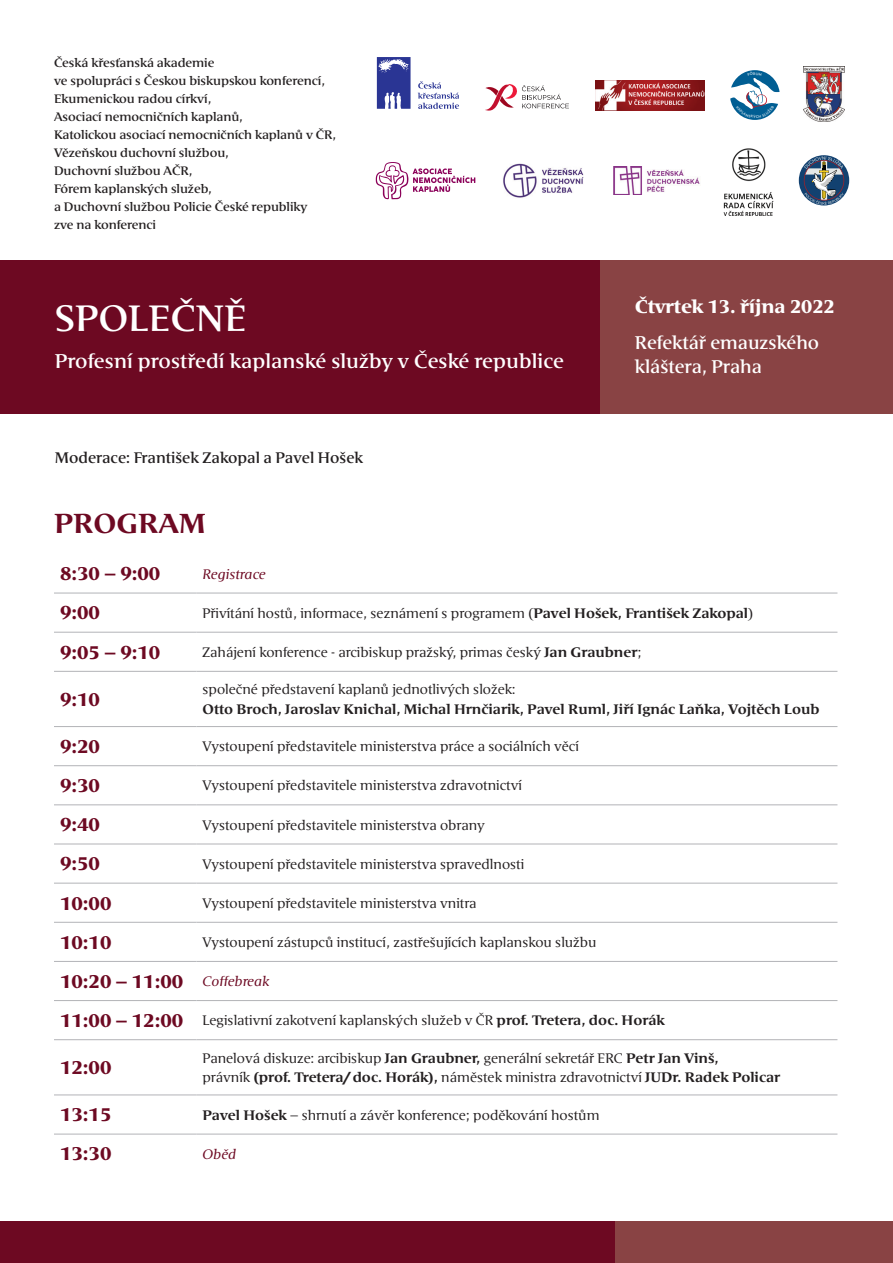
<style>
.page{position:relative;width:893px;height:1263px;background:#fff}
.page>*{position:absolute;margin:0;border:0;box-sizing:border-box;transform-origin:0 0}
.t1{font:36px "Areplos Text Pro";letter-spacing:.005em;color:#fff}
.t2{font:700 27px "Areplos Book Pro";color:#6d0922}
.t3{font:19.5px "Areplos Text Pro";letter-spacing:.005em;color:#fff}
.t4{font:700 18px "Areplos Text Pro";color:#6d0922}
.t5{font:18px/23.4px "Areplos Text Pro";color:#fff}
.t6{font:700 18px "Areplos Text Pro";color:#fff}
.t7{font:15px "Areplos Text Pro";color:#231f20}
.t8{font:13.5px/19.5px "Areplos Book Pro";color:#231f20}
.t9{font:700 13.5px "Areplos Book Pro";color:#231f20}
.t10{font:italic 13.5px "Areplos Book Pro";color:#6d0922}
.t11{font:12px/18px "Areplos Text Pro";letter-spacing:-.005em;color:#231f20}
.s1{font-weight:700}
.s2{font-family:"Areplos Book Pro";font-weight:400;font-style:italic;font-size:13.5px}
.s3{font-family:"Areplos Text Pro";font-weight:700;font-size:18px;color:#6d0922}
</style>
<div class="page">
<div style="left:0;top:260px;width:893px;height:154px;background:#6d0922"></div>
<div style="left:0;top:1221px;width:893px;height:42px;background:#6d0922"></div>
<svg style="left:418px;top:81px;width:41px;height:28px"></svg>
<svg style="left:377px;top:57px;width:34px;height:52px;background:#555ea9"></svg>
<svg style="left:485px;top:84px;width:84px;height:27px"></svg>
<img style="left:596px;top:80px;width:108px;height:31px">
<img style="left:723px;top:148px;width:51px;height:68px">
<div style="left:600px;top:260px;width:293px;height:154px;background:#894344"></div>
<div style="left:615px;top:1221px;width:278px;height:42px;background:#894344"></div>
<hr style="left:54px;top:593px;width:143px;height:1px;background:#b2b3b7">
<hr style="left:197px;top:593px;width:640px;height:1px;background:#b2b3b7">
<hr style="left:54px;top:632px;width:143px;height:1px;background:#b2b3b7">
<hr style="left:197px;top:632px;width:640px;height:1px;background:#b2b3b7">
<hr style="left:54px;top:671px;width:143px;height:1px;background:#b2b3b7">
<hr style="left:197px;top:671px;width:640px;height:1px;background:#b2b3b7">
<hr style="left:54px;top:726px;width:143px;height:1px;background:#b2b3b7">
<hr style="left:197px;top:726px;width:640px;height:1px;background:#b2b3b7">
<hr style="left:54px;top:765px;width:143px;height:1px;background:#b2b3b7">
<hr style="left:197px;top:765px;width:640px;height:1px;background:#b2b3b7">
<hr style="left:54px;top:804px;width:143px;height:1px;background:#b2b3b7">
<hr style="left:197px;top:804px;width:640px;height:1px;background:#b2b3b7">
<hr style="left:54px;top:844px;width:143px;height:1px;background:#b2b3b7">
<hr style="left:197px;top:844px;width:640px;height:1px;background:#b2b3b7">
<hr style="left:54px;top:883px;width:143px;height:1px;background:#b2b3b7">
<hr style="left:197px;top:883px;width:640px;height:1px;background:#b2b3b7">
<hr style="left:54px;top:922px;width:143px;height:1px;background:#b2b3b7">
<hr style="left:197px;top:922px;width:640px;height:1px;background:#b2b3b7">
<hr style="left:54px;top:961px;width:143px;height:1px;background:#b2b3b7">
<hr style="left:197px;top:961px;width:640px;height:1px;background:#b2b3b7">
<hr style="left:54px;top:1000px;width:143px;height:1px;background:#b2b3b7">
<hr style="left:197px;top:1000px;width:640px;height:1px;background:#b2b3b7">
<hr style="left:54px;top:1039px;width:143px;height:1px;background:#b2b3b7">
<hr style="left:197px;top:1039px;width:640px;height:1px;background:#b2b3b7">
<hr style="left:54px;top:1095px;width:143px;height:1px;background:#b2b3b7">
<hr style="left:197px;top:1095px;width:640px;height:1px;background:#b2b3b7">
<hr style="left:54px;top:1134px;width:143px;height:1px;background:#b2b3b7">
<hr style="left:197px;top:1134px;width:640px;height:1px;background:#b2b3b7">
<img style="left:804px;top:67px;width:40px;height:55px">
<img style="left:613px;top:166px;width:87px;height:29px">
<svg style="left:376px;top:162px;width:99px;height:37px"></svg>
<img style="left:503px;top:163px;width:81px;height:35px">
<svg style="left:798px;top:155px;width:52px;height:51px"></svg>
<svg style="left:730px;top:70px;width:49px;height:50px"></svg>
<p class="t11" style="left:54px;top:53px;width:284px">Česká křesťanská akademie<br>ve spolupráci s Českou biskupskou konferencí,<br>Ekumenickou radou církví,<br>Asociací nemocničních kaplanů,<br>Katolickou asociací nemocničních kaplanů v ČR,<br>Vězeňskou duchovní službou,<br>Duchovní službou AČR,<br>Fórem kaplanských služeb,<br>a Duchovní službou Policie České republiky<br>zve na konferenci</p>
<h1 class="t1" style="left:55px;top:297px;width:193px">SPOLEČNĚ</h1>
<h3 class="t3" style="left:55px;top:349px;width:511px">Profesní prostředí kaplanské služby v České republice</h3>
<p class="t7" style="left:55px;top:449px;width:310px">Moderace: František Zakopal a Pavel Hošek</p>
<h2 class="t2" style="left:54px;top:507px;width:153px">PROGRAM</h2>
<h3 class="t6" style="left:635px;top:296px;width:201px">Čtvrtek 13. října 2022</h3>
<h3 class="t5" style="left:635px;top:331px;width:186px">Refektář emauzského kláštera, Praha</h3>
<h3 class="t4" style="left:60px;top:563px;width:102px">8:30 – 9:00</h3>
<p class="t10" style="left:203px;top:566px;width:65px">Registrace</p>
<h3 class="t4" style="left:60px;top:602px;width:41px">9:00</h3>
<p class="t8" style="left:203px;top:603px;width:552px">Přivítání hostů, informace, seznámení s programem (<span class="s1">Pavel Hošek, František Zakopal</span>)</p>
<h3 class="t4" style="left:60px;top:641px;width:102px">9:05 – 9:10</h3>
<p class="t8" style="left:203px;top:642px;width:440px">Zahájení konference - arcibiskup pražský, primas český <span class="s1">Jan Graubner</span>;</p>
<h3 class="t4" style="left:60px;top:688px;width:41px">9:10</h3>
<p class="t8" style="left:203px;top:680px;width:314px">společné představení kaplanů jednotlivých složek:</p>
<p class="t9" style="left:203px;top:701px;width:618px">Otto Broch, Jaroslav Knichal, Michal Hrnčiarik, Pavel Ruml, Jiří Ignác Laňka, Vojtěch Loub</p>
<h3 class="t4" style="left:60px;top:736px;width:41px">9:20</h3>
<p class="t8" style="left:203px;top:737px;width:378px">Vystoupení představitele ministerstva práce a sociálních věcí</p>
<h3 class="t4" style="left:60px;top:775px;width:41px">9:30</h3>
<p class="t8" style="left:203px;top:776px;width:321px">Vystoupení představitele ministerstva zdravotnictví</p>
<h3 class="t4" style="left:60px;top:814px;width:41px">9:40</h3>
<p class="t8" style="left:203px;top:815px;width:284px">Vystoupení představitele ministerstva obrany</p>
<h3 class="t4" style="left:60px;top:853px;width:41px">9:50</h3>
<p class="t8" style="left:203px;top:854px;width:323px">Vystoupení představitele ministerstva spravedlnosti</p>
<h3 class="t4" style="left:60px;top:892px;width:53px">10:00</h3>
<p class="t8" style="left:203px;top:893px;width:276px">Vystoupení představitele ministerstva vnitra</p>
<h3 class="t4" style="left:60px;top:931px;width:53px">10:10</h3>
<p class="t8" style="left:203px;top:932px;width:395px">Vystoupení zástupců institucí, zastřešujících kaplanskou službu</p>
<h3 class="t4" style="left:60px;top:970px;width:211px">10:20 – 11:00 <span class="s2">Coffebreak</span></h3>
<p class="t8" style="left:60px;top:1011px;width:606px"><span class="s3">11:00 – 12:00</span> Legislativní zakotvení kaplanských služeb v ČR <span class="s1">prof. Tretera, doc. Horák</span></p>
<h3 class="t4" style="left:60px;top:1057px;width:53px">12:00</h3>
<p class="t8" style="left:203px;top:1048px;width:579px">Panelová diskuze: arcibiskup <span class="s1">Jan Graubner,</span> generální sekretář ERC <span class="s1">Petr Jan Vinš,<br></span>právník <span class="s1">(prof. Tretera/ doc. Horák),</span> náměstek ministra zdravotnictví <span class="s1">JUDr. Radek Policar</span></p>
<h3 class="t4" style="left:60px;top:1104px;width:53px">13:15</h3>
<p class="t8" style="left:203px;top:1105px;width:398px"><span class="s1">Pavel Hošek</span> – shrnutí a závěr konference; poděkování hostům</p>
<h3 class="t4" style="left:60px;top:1143px;width:53px">13:30</h3>
<p class="t10" style="left:203px;top:1146px;width:35px">Oběd</p>
</div>
